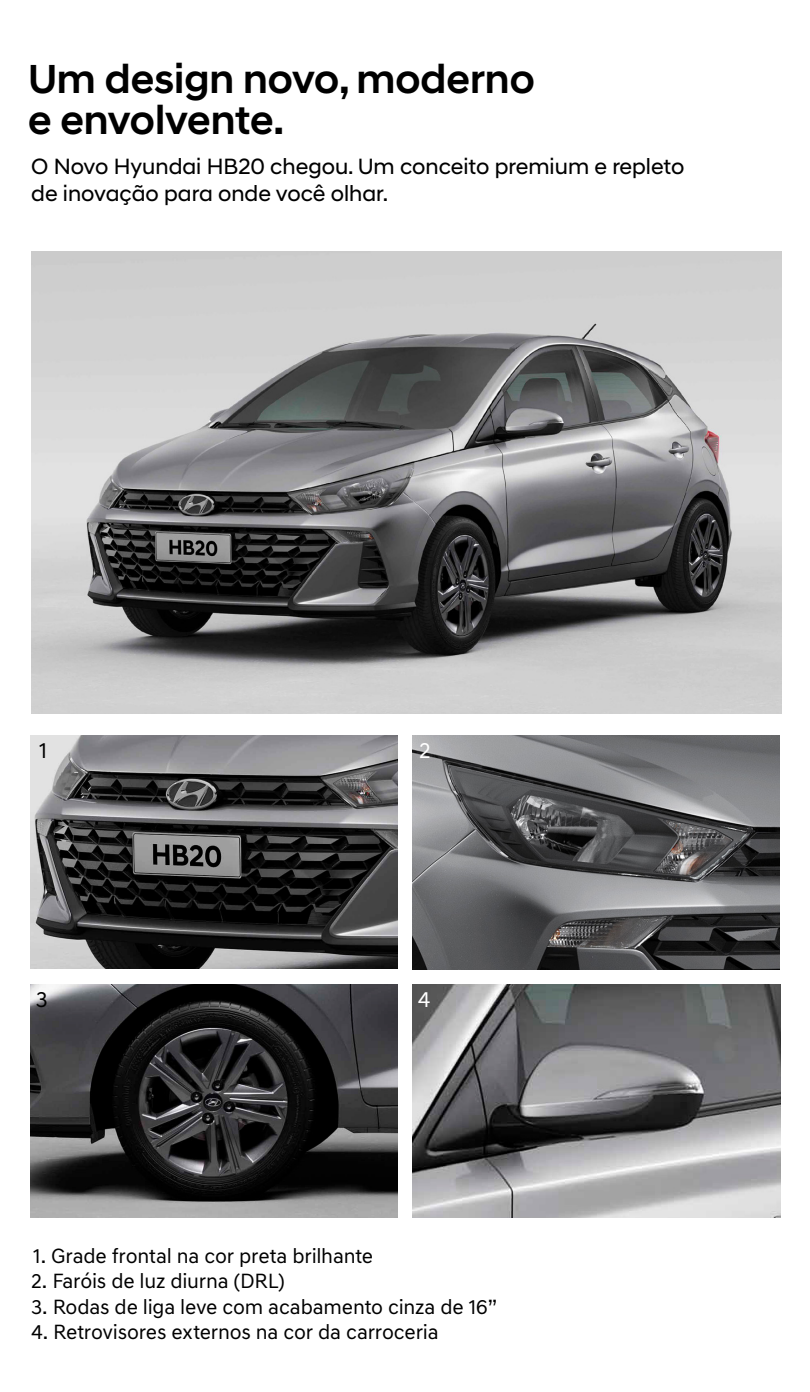
<style>
.page{position:relative;width:810px;height:1392px;background:#fff}
.page>*{position:absolute;margin:0;border:0;box-sizing:border-box;transform-origin:0 0}
.t1{font:500 41.25px/41.2px "Hyundai Sans Head";color:#000}
.t2{font:22.5px/27px "Hyundai Sans Head";color:#000}
.t3{font:22.5px "Hyundai Sans Text";color:#000}
.t4{font:22.5px "Hyundai Sans Text";color:#fff}
.t5{font:21px "Hyundai Sans Text";letter-spacing:-.01em;color:#000}
</style>
<div class="page">
<img style="left:31px;top:252px;width:750px;height:461px">
<img style="left:30px;top:735px;width:367px;height:233px">
<img style="left:413px;top:735px;width:367px;height:234px">
<img style="left:30px;top:984px;width:367px;height:232px">
<img style="left:413px;top:984px;width:368px;height:232px">
<h1 class="t1" style="left:28px;top:58px;width:508px">Um design novo, moderno e envolvente.</h1>
<p class="t2" style="left:31px;top:153px;width:655px">O Novo Hyundai HB20 chegou. Um conceito premium e repleto de inovação para onde você olhar.</p>
<p class="t3" style="left:39px;top:736px;width:10px">1</p>
<p class="t4" style="left:419px;top:736px;width:13px">2</p>
<p class="t3" style="left:36px;top:985px;width:14px">3</p>
<p class="t4" style="left:418px;top:985px;width:14px">4</p>
<p class="t5" style="left:33px;top:1243px;width:342px">1. Grade frontal na cor preta brilhante</p>
<p class="t5" style="left:31px;top:1268px;width:255px">2. Faróis de luz diurna (DRL)</p>
<p class="t5" style="left:31px;top:1293px;width:468px">3. Rodas de liga leve com acabamento cinza de 16”</p>
<p class="t5" style="left:31px;top:1318px;width:409px">4. Retrovisores externos na cor da carroceria</p>
</div>
